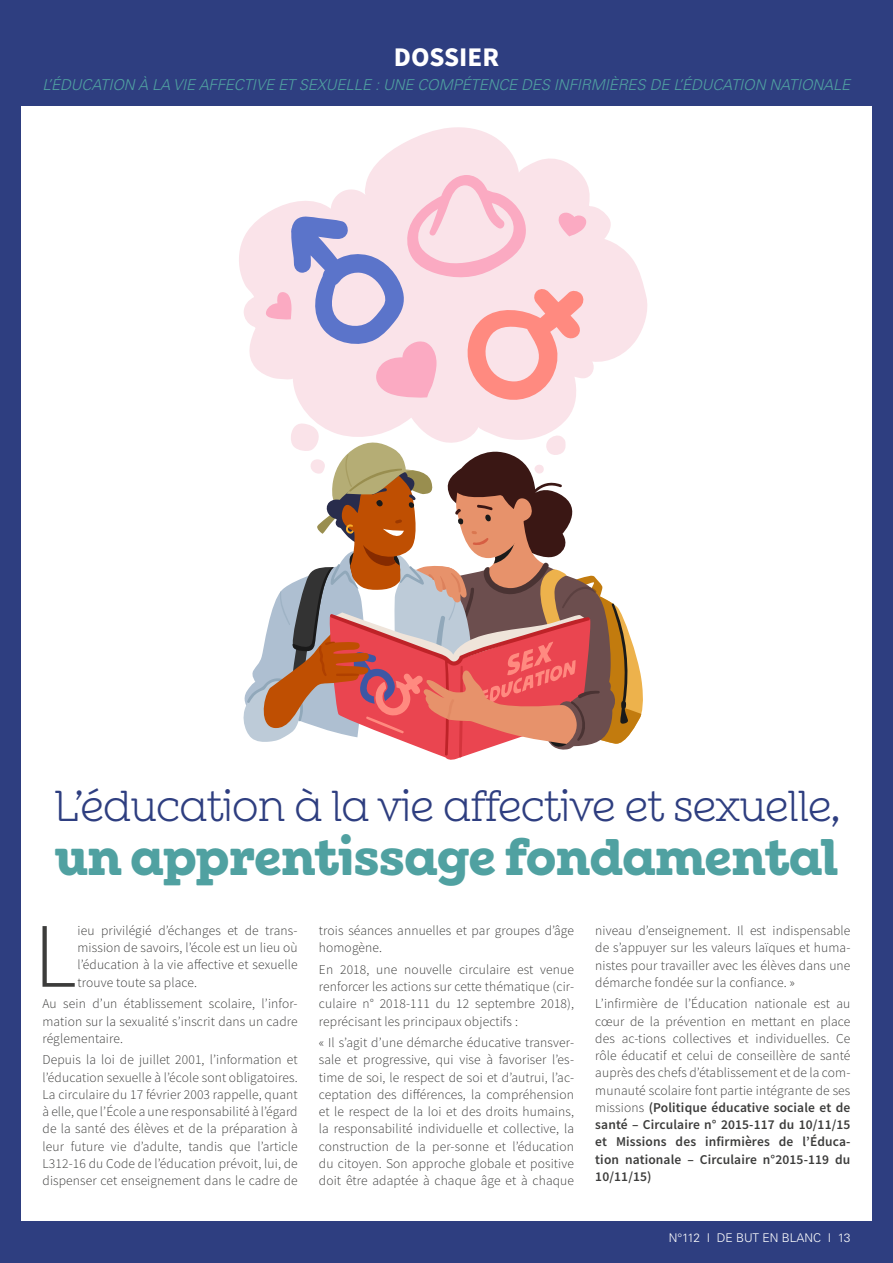
<style>
.page{position:relative;width:893px;height:1263px;background:#2e3e80}
.page>*{position:absolute;margin:0;border:0;box-sizing:border-box;transform-origin:0 0}
.t1{font:300 92.1px "Source Sans Pro";color:#3c3c3b}
.t2{font:700 52.5px "Winden Alt";letter-spacing:-.02em;color:#50a1a1;scale:.95 1}
.t3{font:45px "Winden Alt";letter-spacing:-.02em;color:#2e3e80;scale:.95 1}
.t4{font:700 27px "Source Sans Pro";color:#fff}
.t5{font:italic 300 15px "Univers LT Pro 45";letter-spacing:-.01em;color:#50a1a1}
.t6{font:300 13.5px/17.2px "Source Sans Pro";letter-spacing:.01em;color:#3c3c3b;text-align:justify}
.t7{font:300 12px "Univers LT Pro 45";color:#fff}
.s1{font-weight:600}
</style>
<div class="page">
<div style="left:21px;top:106px;width:851px;height:1114px;background:#fff"></div>
<svg style="left:239px;top:128px;width:408px;height:295px"></svg>
<svg style="left:243px;top:423px;width:400px;height:337px"></svg>
<svg style="left:266px;top:175px;width:320px;height:227px;background:#edcedb"></svg>
<h3 class="t4" style="left:394px;top:38px;width:107px">DOSSIER</h3>
<p class="t5" style="left:43px;top:75px;width:809px">L’ÉDUCATION À LA VIE AFFECTIVE ET SEXUELLE : UNE COMPÉTENCE DES INFIRMIÈRES DE L’ÉDUCATION NATIONALE</p>
<h3 class="t3" style="left:54px;top:780px;width:829px">L’éducation à la vie affective et sexuelle,</h3>
<h2 class="t2" style="left:55px;top:823px;width:826px">un apprentissage fondamental</h2>
<h1 class="t1" style="left:34px;top:900px;width:44px">L</h1>
<p class="t6" style="left:77px;top:922px;width:222px">ieu privilégié d’échanges et de trans&shy;mission de savoirs, l’école est un lieu où l’éducation à la vie affective et sexuelle trouve toute sa place.</p>
<p class="t6" style="left:43px;top:995px;width:257px">Au sein d’un établissement scolaire, l’infor&shy;mation sur la sexualité s’inscrit dans un cadre réglementaire.</p>
<p class="t6" style="left:43px;top:1051px;width:257px">Depuis la loi de juillet 2001, l’information et l’éducation sexuelle à l’école sont obligatoires.<br>La circulaire du 17 février 2003 rappelle, quant à elle, que l’École a une responsabilité à l’égard de la santé des élèves et de la préparation à leur future vie d’adulte, tandis que l’article L312-16 du Code de l’éducation prévoit, lui, de dispenser cet enseignement dans le cadre de</p>
<p class="t6" style="left:319px;top:922px;width:257px">trois séances annuelles et par groupes d’âge homogène.</p>
<p class="t6" style="left:319px;top:961px;width:257px">En 2018, une nouvelle circulaire est venue renforcer les actions sur cette thématique (cir&shy;culaire n° 2018-111 du 12 septembre 2018), reprécisant les principaux objectifs :</p>
<p class="t6" style="left:319px;top:1034px;width:257px">« Il s’agit d’une démarche éducative transver&shy;sale et progressive, qui vise à favoriser l’es&shy;time de soi, le respect de soi et d’autrui, l’ac&shy;ceptation des différences, la compréhension et le respect de la loi et des droits humains, la responsabilité individuelle et collective, la construction de la per-sonne et l’éducation du citoyen. Son approche globale et positive doit être adaptée à chaque âge et à chaque</p>
<p class="t6" style="left:595px;top:922px;width:257px">niveau d’enseignement. Il est indispensable de s’appuyer sur les valeurs laïques et huma&shy;nistes pour travailler avec les élèves dans une démarche fondée sur la confiance. »</p>
<p class="t6" style="left:595px;top:995px;width:257px">L’infirmière de l’Éducation nationale est au cœur de la prévention en mettant en place des ac-tions collectives et individuelles. Ce rôle éducatif et celui de conseillère de santé auprès des chefs d’établissement et de la com&shy;munauté scolaire font partie intégrante de ses missions <span class="s1">(Politique éducative sociale et de santé – Circulaire n° 2015-117 du 10/11/15 et Missions des infirmières de l’Éduca&shy;tion nationale – Circulaire n°2015-119 du 10/11/15)</span></p>
<p class="t7" style="left:669px;top:1229px;width:183px">N°112 I DE BUT EN BLANC I 13</p>
</div>
